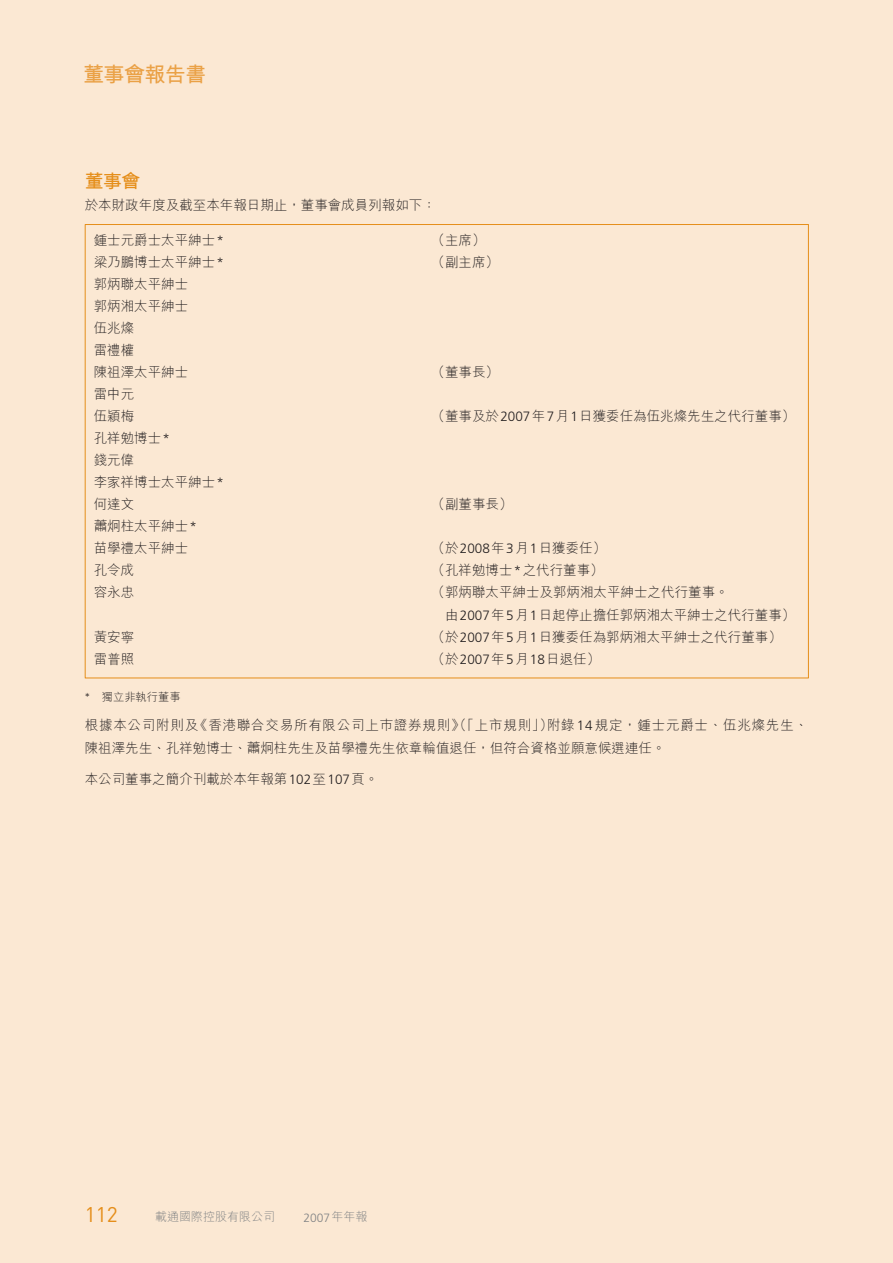
<style>
.page{position:relative;width:893px;height:1263px;background:#fff}
.page>*{position:absolute;margin:0;border:0;box-sizing:border-box;transform-origin:0 0}
.t1{font:21px "M Hei HK Bold B5 pc H";letter-spacing:-.03em;color:#eaa146}
.t2{font:21px "DIN";color:#e58e1a}
.t3{font:18.75px "M Hei HK Bold B5 pc H";color:#e58e1a}
.t4{font:13.5px/22px "M Hei HK Light B5 pc H";color:#231f20}
.t5{font:13.5px/22.5px "M Hei HK Light B5 pc H";letter-spacing:.055em;color:#231f20}
.t6{font:12px "M Hei HK Light B5 pc H";color:#808284}
.t7{font:300 12px "Frutiger";color:#808284}
.t8{font:11.25px "M Hei HK Light B5 pc H";color:#231f20}
.s1{font-family:"Frutiger";font-weight:300}
.s2{font-family:"DIN";font-weight:300}
.s3{font-family:"M Hei HK Light B5 pc H";font-weight:400}
</style>
<div class="page">
<div style="left:0;top:0;width:892px;height:1263px;background:#fbe8d3"></div>
<svg style="left:85px;top:225px;width:1px;height:356px"></svg>
<svg style="left:808px;top:225px;width:1px;height:356px"></svg>
<hr style="left:85px;top:581px;width:1px;height:44px;background:#e58e1a">
<hr style="left:808px;top:581px;width:1px;height:44px;background:#e58e1a">
<svg style="left:85px;top:625px;width:1px;height:53px"></svg>
<svg style="left:808px;top:625px;width:1px;height:53px"></svg>
<hr style="left:85px;top:678px;width:723px;height:1px;background:#e58e1a">
<hr style="left:85px;top:224px;width:353px;height:1px;background:#e58e1a">
<hr style="left:438px;top:224px;width:370px;height:1px;background:#e58e1a">
<h1 class="t1" style="left:83px;top:67px;width:124px">董事會報告書</h1>
<h2 class="t3" style="left:85px;top:174px;width:57px">董事會</h2>
<p class="t4" style="left:85px;top:196px;width:352px">於本財政年度及截至本年報日期止，董事會成員列報如下：</p>
<p class="t4" style="left:94px;top:231px;width:132px">鍾士元爵士太平紳士<span class="s1">*</span></p>
<p class="t4" style="left:431px;top:231px;width:56px">（主席）</p>
<p class="t4" style="left:94px;top:253px;width:132px">梁乃鵬博士太平紳士<span class="s1">*</span></p>
<p class="t4" style="left:431px;top:253px;width:69px">（副主席）</p>
<p class="t4" style="left:94px;top:275px;width:96px">郭炳聯太平紳士郭炳湘太平紳士伍兆燦<br>雷禮權<br>陳祖澤太平紳士</p>
<p class="t4" style="left:431px;top:363px;width:69px">（董事長）</p>
<p class="t4" style="left:94px;top:385px;width:42px">雷中元伍穎梅</p>
<p class="t4" style="left:94px;top:429px;width:132px">孔祥勉博士<span class="s1">*<br></span>錢元偉<br>李家祥博士太平紳士<span class="s1">*</span>何達文</p>
<p class="t4" style="left:94px;top:517px;width:105px">蕭炯柱太平紳士<span class="s1">*</span>苗學禮太平紳士</p>
<p class="t4" style="left:431px;top:407px;width:365px">（董事及於<span class="s1">2007</span>年<span class="s1">7</span>月<span class="s1">1</span>日獲委任為伍兆燦先生之代行董事）</p>
<p class="t4" style="left:431px;top:495px;width:82px">（副董事長）</p>
<p class="t4" style="left:431px;top:539px;width:176px">（於<span class="s1">2008</span>年<span class="s1">3</span>月<span class="s1">1</span>日獲委任）</p>
<p class="t4" style="left:94px;top:561px;width:42px">孔令成</p>
<p class="t4" style="left:431px;top:561px;width:174px">（孔祥勉博士<span class="s1">*</span>之代行董事）</p>
<p class="t4" style="left:94px;top:583px;width:42px">容永忠</p>
<p class="t4" style="left:445px;top:583px;width:352px;line-height:22.5px;text-indent:-13px">（郭炳聯太平紳士及郭炳湘太平紳士之代行董事。<br>由<span class="s1">2007</span>年<span class="s1">5</span>月<span class="s1">1</span>日起停止擔任郭炳湘太平紳士之代行董事）</p>
<p class="t4" style="left:94px;top:627px;width:42px">黃安寧</p>
<p class="t4" style="left:431px;top:627px;width:352px">（於<span class="s1">2007</span>年<span class="s1">5</span>月<span class="s1">1</span>日獲委任為郭炳湘太平紳士之代行董事）</p>
<p class="t4" style="left:94px;top:649px;width:42px">雷普照</p>
<p class="t4" style="left:431px;top:649px;width:170px">（於<span class="s1">2007</span>年<span class="s1">5</span>月<span class="s1">18</span>日退任）</p>
<p class="t8" style="left:85px;top:693px;width:97px"><span class="s2">*</span> 獨立非執行董事</p>
<p class="t5" style="left:85px;top:716px;width:724px">根據本公司附則及《香港聯合交易所有限公司上巿證券規則》（「上市規則」）附錄<span class="s1">14</span>規定，鍾士元爵士、伍兆燦先生、陳祖澤先生、孔祥勉博士、蕭炯柱先生及苗學禮先生依章輪值退任，但符合資格並願意候選連任。</p>
<p class="t4" style="left:85px;top:769px;width:295px">本公司董事之簡介刊載於本年報第<span class="s1">102</span>至<span class="s1">107</span>頁。</p>
<h1 class="t2" style="left:85px;top:1202px;width:34px">112</h1>
<p class="t6" style="left:155px;top:1212px;width:121px">載通國際控股有限公司</p>
<p class="t7" style="left:303px;top:1213px;width:65px">2007<span class="s3">年年報</span></p>
</div>
